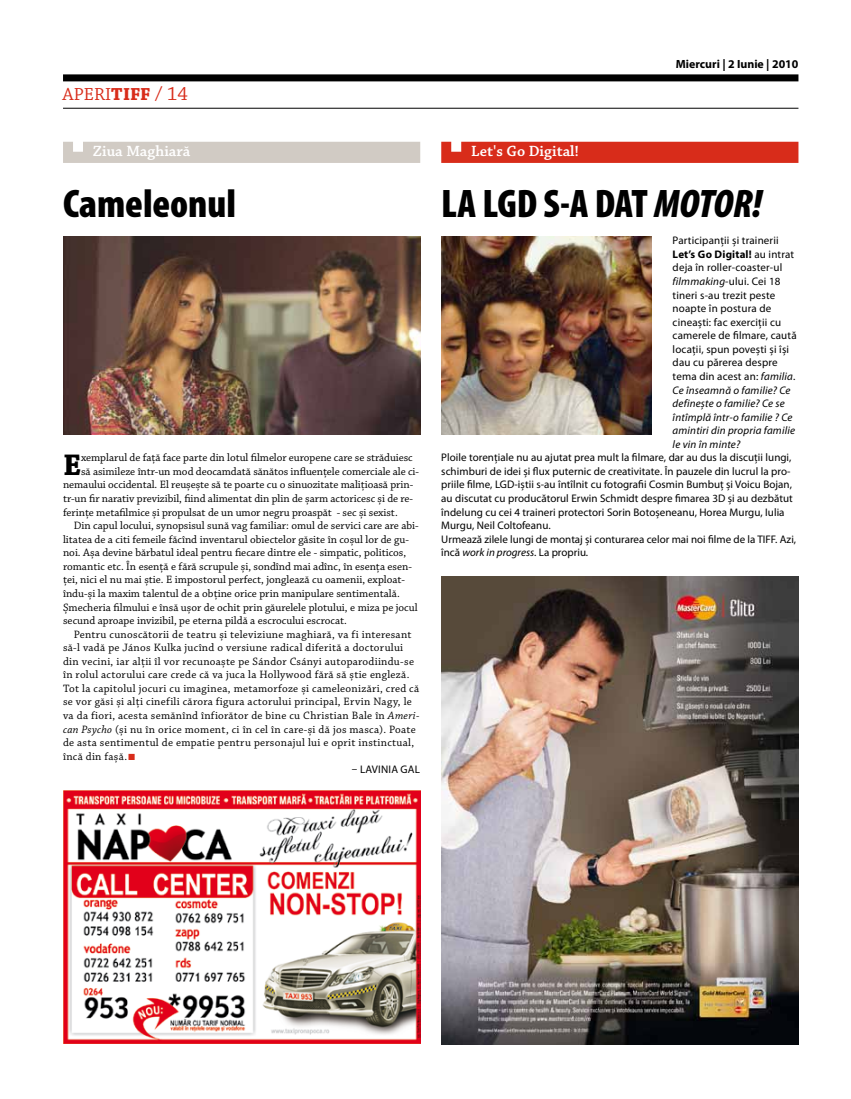
<style>
.page{position:relative;width:851px;height:1099px;background:#fff}
.page>*{position:absolute;margin:0;border:0;box-sizing:border-box;transform-origin:0 0}
.t1{font:900 condensed 40px "Myriad Pro";color:#000}
.t2{font:700 31.38px "Chaparral Pro";color:#000}
.t3{font:18.38px "Chaparral Pro";letter-spacing:.005em;color:#d82c1a}
.t4{font:600 15.62px "Chaparral Pro";color:#fff}
.t5{font:700 11.88px "Myriad Pro";color:#000}
.t6{font:11.25px "Chaparral Pro";color:#000}
.t7{font:11.25px "Chaparral Pro";letter-spacing:.025em;color:#000}
.t8{font:11px/13.6px "Myriad Pro";letter-spacing:.005em;color:#000}
.s1{font-weight:700}
.s2{font-size:20px}
.s3{font-style:italic}
.s4{font-family:"Klavika";font-size:12.5px;color:#d82c1a}
</style>
<div class="page">
<div style="left:63px;top:74px;width:735px;height:7px;background:#000"></div>
<hr style="left:63px;top:108px;width:735px;height:1px;background:#000">
<img style="left:63px;top:790px;width:357px;height:253px">
<div style="left:63px;top:142px;width:357px;height:21px;background:#d1cbc4"></div>
<img style="left:63px;top:237px;width:357px;height:197px">
<img style="left:441px;top:576px;width:357px;height:468px">
<div style="left:441px;top:142px;width:357px;height:21px;background:#d82c1a"></div>
<img style="left:441px;top:237px;width:210px;height:197px">
<h3 class="t3" style="left:63px;top:84px;width:127px">APERI<span class="s1">TIFF</span> <span class="s2">/ 14</span></h3>
<h3 class="t4" style="left:93px;top:142px;width:99px">Ziua Maghiară</h3>
<h1 class="t1" style="left:63px;top:178px;width:175px">Cameleonul</h1>
<h2 class="t2" style="left:63px;top:446px;width:20px">E</h2>
<p class="t6" style="left:81px;top:451px;width:333px">xemplarul de faţă face parte din lotul filmelor europene care se străduiesc</p>
<p class="t6" style="left:81px;top:465px;width:339px">să asimileze într-un mod deocamdată sănătos influenţele comerciale ale ci-</p>
<p class="t6" style="left:63px;top:478px;width:351px">nemaului occidental. El reuşeşte să te poarte cu o sinuozitate maliţioasă prin-</p>
<p class="t6" style="left:63px;top:492px;width:351px">tr-un fir narativ previzibil, fiind alimentat din plin de şarm actoricesc şi de re-</p>
<p class="t6" style="left:63px;top:506px;width:336px">ferinţe metafilmice şi propulsat de un umor negru proaspăt - sec şi sexist.</p>
<p class="t6" style="left:74px;top:519px;width:346px">Din capul locului, synopsisul sună vag familiar: omul de servici care are abi-</p>
<p class="t6" style="left:63px;top:533px;width:347px">litatea de a citi femeile făcînd inventarul obiectelor găsite în coşul lor de gu-</p>
<p class="t6" style="left:63px;top:546px;width:344px">noi. Aşa devine bărbatul ideal pentru fiecare dintre ele - simpatic, politicos,</p>
<p class="t6" style="left:63px;top:560px;width:350px">romantic etc. În esenţă e fără scrupule şi, sondînd mai adînc, în esenţa esen-</p>
<p class="t6" style="left:63px;top:573px;width:343px">ţei, nici el nu mai ştie. E impostorul perfect, jonglează cu oamenii, exploat-</p>
<p class="t6" style="left:63px;top:587px;width:338px">îndu-şi la maxim talentul de a obţine orice prin manipulare sentimentală.</p>
<p class="t6" style="left:63px;top:600px;width:356px">Şmecheria filmului e însă uşor de ochit prin găurelele plotului, e miza pe jocul</p>
<p class="t6" style="left:63px;top:614px;width:285px">secund aproape invizibil, pe eterna pildă a escrocului escrocat.</p>
<p class="t7" style="left:74px;top:628px;width:339px">Pentru cunoscătorii de teatru şi televiziune maghiară, va fi interesant</p>
<p class="t7" style="left:63px;top:641px;width:341px">să-l vadă pe János Kulka jucînd o versiune radical diferită a doctorului</p>
<p class="t7" style="left:63px;top:655px;width:352px">din vecini, iar alţii îl vor recunoaşte pe Sándor Csányi autoparodiindu-se</p>
<p class="t7" style="left:63px;top:668px;width:348px">în rolul actorului care crede că va juca la Hollywood fără să ştie engleză.</p>
<p class="t7" style="left:63px;top:682px;width:357px">Tot la capitolul jocuri cu imaginea, metamorfoze şi cameleonizări, cred că</p>
<p class="t7" style="left:63px;top:695px;width:350px">se vor găsi şi alţi cinefili cărora figura actorului principal, Ervin Nagy, le</p>
<p class="t7" style="left:63px;top:709px;width:358px">va da fiori, acesta semănînd înfiorător de bine cu Christian Bale în <span class="s3">Ameri-</span></p>
<p class="t7" style="left:63px;top:722px;width:354px"><span class="s3">can Psycho</span> (şi nu în orice moment, ci în cel în care-şi dă jos masca). Poate</p>
<p class="t7" style="left:63px;top:736px;width:352px">de asta sentimentul de empatie pentru personajul lui e oprit instinctual,</p>
<p class="t7" style="left:63px;top:750px;width:74px">încă din faşă.<span class="s4">•</span></p>
<p class="t8" style="left:352px;top:762px;width:20px">– Lavinia</p>
<p class="t8" style="left:400px;top:762px;width:15px">Gal</p>
<p class="t5" style="left:675px;top:56px;width:124px">Miercuri | 2 Iunie | 2010</p>
<h3 class="t4" style="left:471px;top:142px;width:109px">Let's Go Digital!</h3>
<h1 class="t1" style="left:441px;top:178px;width:322px">LA LGD S-A DAT <span class="s3">MOTOR!</span></h1>
<p class="t8" style="left:672px;top:233px;width:125px">Participanţii şi trainerii<br><span class="s1">Let’s Go Digital!</span> au intrat deja în roller-coaster-ul <span class="s3">filmmaking</span>-ului. Cei 18 tineri s-au trezit peste noapte în postura de cineaşti: fac exerciţii cu camerele de filmare, caută locaţii, spun poveşti şi îşi dau cu părerea despre tema din acest an: <span class="s3">familia</span>.<br><span class="s3">Ce înseamnă o familie? Ce defineşte o familie? Ce se întîmplă într-o familie ? Ce amintiri din propria familie le vin în minte?</span></p>
<p class="t8" style="left:441px;top:450px;width:356px">Ploile torenţiale nu au ajutat prea mult la filmare, dar au dus la discuţii lungi, schimburi de idei şi flux puternic de creativitate. În pauzele din lucrul la pro&shy;priile filme, LGD-iştii s-au întîlnit cu fotografii Cosmin Bumbuţ şi Voicu Bojan, au discutat cu producătorul Erwin Schmidt despre fimarea 3D şi au dezbătut îndelung cu cei 4 traineri protectori Sorin Botoşeneanu, Horea Murgu, Iulia Murgu, Neil Coltofeanu.<br>Urmează zilele lungi de montaj şi conturarea celor mai noi filme de la TIFF. Azi, încă <span class="s3">work in progress</span>. La propriu.</p>
</div>
